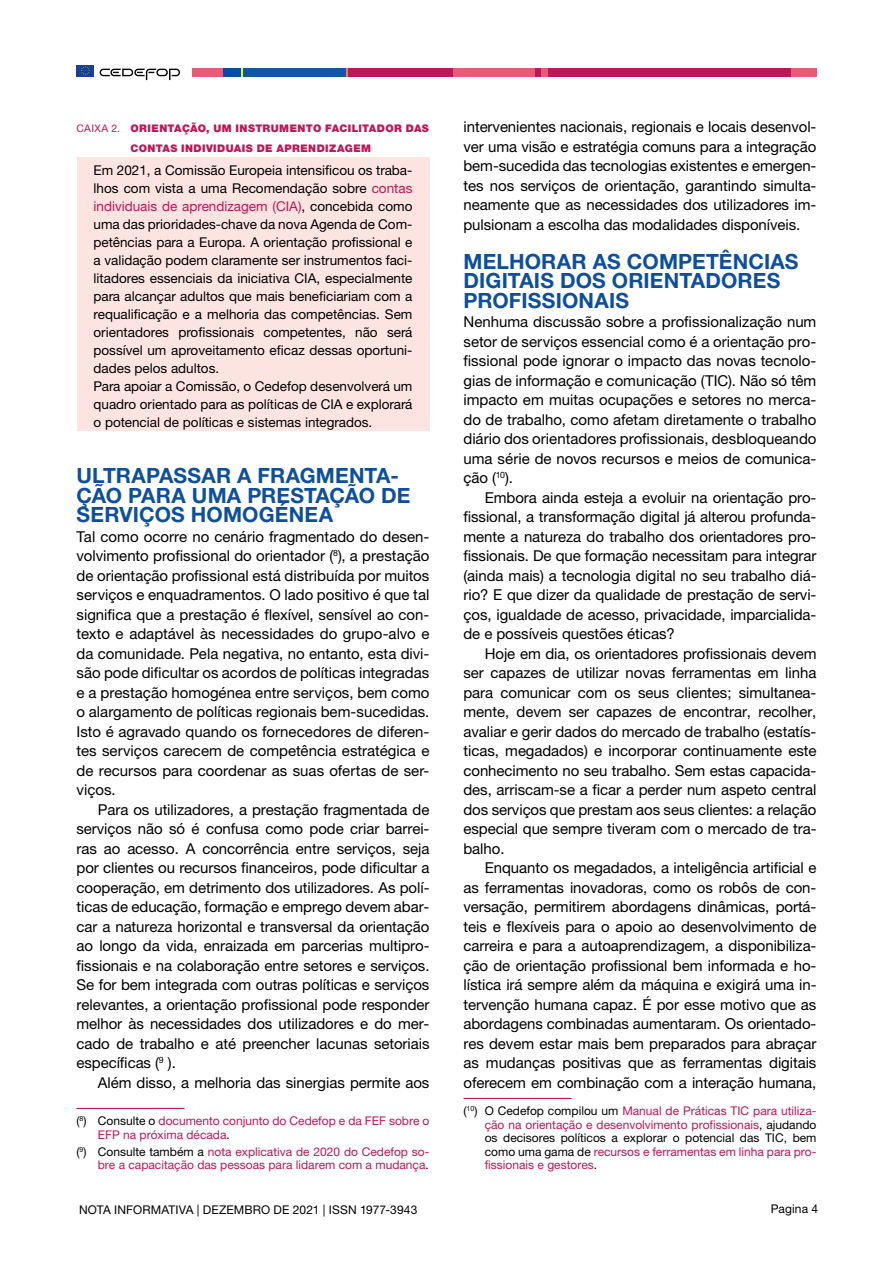
<style>
.page{position:relative;width:893px;height:1263px;background:#fff}
.page>*{position:absolute;margin:0;border:0;box-sizing:border-box;transform-origin:0 0}
.t1{font:700 21px/19.5px "Helvetica Neue LTW1 G";letter-spacing:.005em;color:#0d4f9e}
.t2{font:15px/19.5px "Helvetica Neue LTW1 G";letter-spacing:-.005em;color:#000;text-align:justify}
.t3{font:13.5px/18px "Helvetica Neue LTW1 G";color:#000}
.t4{font:12px/13.5px "Helvetica Neue LTW1 G";color:#bf1658}
.t5{font:12px "Helvetica Neue LTW1 G";letter-spacing:.01em;color:#000}
.t6{font:900 10.5px/19.5px "Helvetica Neue LTW1 G";letter-spacing:.04em;color:#bf1658;text-align:center}
.s1{font-weight:400}
.s2{color:#bf1658}
.s3{color:#000}
</style>
<div class="page">
<div style="left:77px;top:65px;width:17px;height:11px;background:#164194"></div>
<svg style="left:81px;top:66px;width:9px;height:9px"></svg>
<svg style="left:100px;top:69px;width:80px;height:11px"></svg>
<div style="left:192px;top:68px;width:31px;height:9px;background:#e85a75"></div>
<div style="left:347px;top:68px;width:106px;height:9px;background:#bf1658"></div>
<div style="left:453px;top:68px;width:82px;height:9px;background:#e85a75"></div>
<div style="left:535px;top:68px;width:7px;height:9px;background:#bf1658"></div>
<div style="left:548px;top:68px;width:243px;height:9px;background:#bf1658"></div>
<div style="left:542px;top:68px;width:6px;height:9px;background:#e85a75"></div>
<div style="left:223px;top:68px;width:18px;height:9px;background:#034da2"></div>
<svg style="left:241px;top:68px;width:2px;height:9px"></svg>
<svg style="left:345px;top:68px;width:2px;height:9px"></svg>
<div style="left:243px;top:68px;width:102px;height:9px;background:#1556a6"></div>
<div style="left:791px;top:68px;width:26px;height:9px;background:#e85a75"></div>
<div style="left:77px;top:157px;width:352px;height:219px;background:#fce4e0"></div>
<div style="left:77px;top:373px;width:352px;height:58px;background:#fce4e0"></div>
<hr style="left:77px;top:1108px;width:108px;height:1px;background:#bf1658">
<hr style="left:463px;top:1098px;width:108px;height:1px;background:#bf1658">
<p class="t6" style="left:77px;top:119px;width:354px"><span class="s1">CAIXA 2.</span> ORIENTAÇÃO, UM INSTRUMENTO FACILITADOR DAS<br>CONTAS INDIVIDUAIS DE APRENDIZAGEM</p>
<p class="t3" style="left:94px;top:161px;width:320px">Em 2021, a Comissão Europeia intensificou os traba&shy;lhos com vista a uma Recomendação sobre <span class="s2">contas individuais de aprendizagem (CIA)</span>, concebida como uma das prioridades-chave da nova Agenda de Com&shy;petências para a Europa. A orientação profissional e a validação podem claramente ser instrumentos faci&shy;litadores essenciais da iniciativa CIA, especialmente para alcançar adultos que mais beneficiariam com a requalificação e a melhoria das competências. Sem orientadores profissionais competentes, não será possível um aproveitamento eficaz dessas oportuni&shy;dades pelos adultos.<br>Para apoiar a Comissão, o Cedefop desenvolverá um quadro orientado para as políticas de CIA e explorará o potencial de políticas e sistemas integrados.</p>
<h1 class="t1" style="left:77px;top:466px;width:335px">ULTRAPASSAR A FRAGMENTA-<br>ÇÃO PARA UMA PRESTAÇÃO DE<br>SERVIÇOS HOMOGÉNEA</h1>
<p class="t2" style="left:77px;top:526px;width:354px">Tal como ocorre no cenário fragmentado do desen&shy;volvimento profissional do orientador (<sup>8</sup>), a prestação de orientação profissional está distribuída por muitos serviços e enquadramentos. O lado positivo é que tal significa que a prestação é flexível, sensível ao con&shy;texto e adaptável às necessidades do grupo-alvo e da comunidade. Pela negativa, no entanto, esta divi&shy;são pode dificultar os acordos de políticas integradas e a prestação homogénea entre serviços, bem como o alargamento de políticas regionais bem-sucedidas.<br>Isto é agravado quando os fornecedores de diferen&shy;tes serviços carecem de competência estratégica e de recursos para coordenar as suas ofertas de ser&shy;viços.</p>
<p class="t2" style="left:77px;top:799px;width:354px;text-indent:21px">Para os utilizadores, a prestação fragmentada de serviços não só é confusa como pode criar barrei&shy;ras ao acesso. A concorrência entre serviços, seja por clientes ou recursos financeiros, pode dificultar a cooperação, em detrimento dos utilizadores. As polí&shy;ticas de educação, formação e emprego devem abar&shy;car a natureza horizontal e transversal da orientação ao longo da vida, enraizada em parcerias multipro&shy;fissionais e na colaboração entre setores e serviços.<br>Se for bem integrada com outras políticas e serviços relevantes, a orientação profissional pode responder melhor às necessidades dos utilizadores e do mer&shy;cado de trabalho e até preencher lacunas setoriais específicas (<sup>9</sup> ).</p>
<p class="t2" style="left:98px;top:1072px;width:333px">Além disso, a melhoria das sinergias permite aos</p>
<p class="t4" style="left:98px;top:1114px;width:333px;text-indent:-21px"><span class="s3">(</span><sup>8</sup><span class="s3">) Consulte o</span> documento conjunto do Cedefop e da FEF sobre o<br>EFP na próxima década<span class="s3">.</span></p>
<p class="t4" style="left:77px;top:1145px;width:354px;text-align:right"><span class="s3">(</span><sup>9</sup><span class="s3">) Consulte também a</span> nota explicativa de 2020 do Cedefop so&shy;bre a capacitação das pessoas para lidarem com a mudança<span class="s3">.</span></p>
<p class="t2" style="left:463px;top:117px;width:354px">intervenientes nacionais, regionais e locais desenvol&shy;ver uma visão e estratégia comuns para a integração bem-sucedida das tecnologias existentes e emergen&shy;tes nos serviços de orientação, garantindo simulta&shy;neamente que as necessidades dos utilizadores im&shy;pulsionam a escolha das modalidades disponíveis.</p>
<h1 class="t1" style="left:463px;top:251px;width:337px">MELHORAR AS COMPETÊNCIAS<br>DIGITAIS DOS ORIENTADORES<br>PROFISSIONAIS</h1>
<p class="t2" style="left:463px;top:312px;width:354px">Nenhuma discussão sobre a profissionalização num setor de serviços essencial como é a orientação pro&shy;fissional pode ignorar o impacto das novas tecnolo&shy;gias de informação e comunicação (TIC). Não só têm impacto em muitas ocupações e setores no merca&shy;do de trabalho, como afetam diretamente o trabalho diário dos orientadores profissionais, desbloqueando uma série de novos recursos e meios de comunica&shy;ção (<sup>10</sup>).</p>
<p class="t2" style="left:463px;top:487px;width:354px;text-indent:21px">Embora ainda esteja a evoluir na orientação pro&shy;fissional, a transformação digital já alterou profunda&shy;mente a natureza do trabalho dos orientadores pro&shy;fissionais. De que formação necessitam para integrar (ainda mais) a tecnologia digital no seu trabalho diá&shy;rio? E que dizer da qualidade de prestação de servi&shy;ços, igualdade de acesso, privacidade, imparcialida&shy;de e possíveis questões éticas?</p>
<p class="t2" style="left:463px;top:643px;width:354px;text-indent:21px">Hoje em dia, os orientadores profissionais devem ser capazes de utilizar novas ferramentas em linha para comunicar com os seus clientes; simultanea&shy;mente, devem ser capazes de encontrar, recolher, avaliar e gerir dados do mercado de trabalho (estatís&shy;ticas, megadados) e incorporar continuamente este conhecimento no seu trabalho. Sem estas capacida&shy;des, arriscam-se a ficar a perder num aspeto central dos serviços que prestam aos seus clientes: a relação especial que sempre tiveram com o mercado de tra&shy;balho.</p>
<p class="t2" style="left:463px;top:858px;width:354px;text-indent:21px">Enquanto os megadados, a inteligência artificial e as ferramentas inovadoras, como os robôs de con&shy;versação, permitirem abordagens dinâmicas, portá&shy;teis e flexíveis para o apoio ao desenvolvimento de carreira e para a autoaprendizagem, a disponibiliza&shy;ção de orientação profissional bem informada e ho&shy;lística irá sempre além da máquina e exigirá uma in&shy;tervenção humana capaz. É por esse motivo que as abordagens combinadas aumentaram. Os orientado&shy;res devem estar mais bem preparados para abraçar as mudanças positivas que as ferramentas digitais oferecem em combinação com a interação humana,</p>
<p class="t4" style="left:485px;top:1104px;width:333px;text-align:justify;text-indent:-21px"><span class="s3">(</span><sup>10</sup><span class="s3">) O Cedefop compilou um</span> Manual de Práticas TIC para utiliza&shy;ção na orientação e desenvolvimento profissionais<span class="s3">, ajudando os decisores políticos a explorar o potencial das TIC, bem como uma gama de</span> recursos e ferramentas em linha para pro&shy;fissionais e gestores<span class="s3">.</span></p>
<p class="t5" style="left:79px;top:1202px;width:340px">NOTA INFORMATIVA | DEZEMBRO DE 2021 | ISSN 1977-3943</p>
<p class="t5" style="left:771px;top:1202px;width:49px">Pagina 4</p>
</div>
